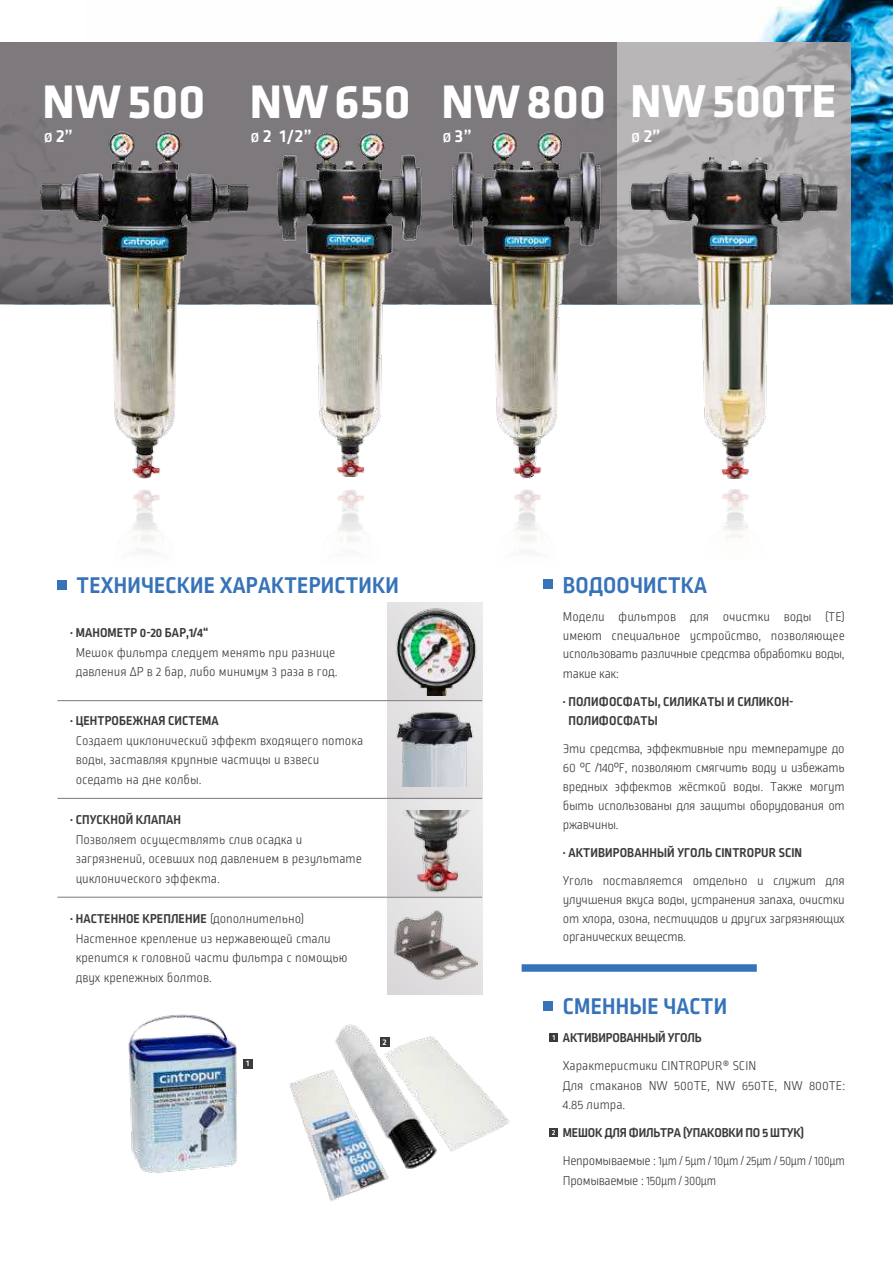
<style>
.page{position:relative;width:893px;height:1263px;background:#fff}
.page>*{position:absolute;margin:0;border:0;box-sizing:border-box;transform-origin:0 0}
.t1{font:700 48.75px "Klavika CH";color:#fff}
.t2{font:700 47.7px "Klavika CH";color:#fff}
.t3{font:700 24px "Ropa Sans Pro";letter-spacing:.01em;color:#3773b9}
.t4{font:500 18px "Klavika CH";color:#fff}
.t5{font:300 13.5px/19.5px "Ropa Sans Pro";color:#3b3b3a}
.t6{font:700 13.5px/19.5px "Ropa Sans Pro";letter-spacing:.01em;color:#3b3b3a}
.t7{font:300 13.5px/19.5px "Ropa Sans Pro";letter-spacing:-.02em;color:#3b3b3a}
.t8{font:700 13.5px "Ropa Sans Pro";letter-spacing:-.01em;color:#3b3b3a}
.t9{font:500 8.4px "Klavika CH";color:#fff}
.t10{font:500 7.5px "Klavika CH";color:#fff}
.s1{font-size:13.5px}
.s2{font-weight:700}
</style>
<div class="page">
<img style="left:0;top:0;width:893px;height:268px">
<img style="left:0;top:43px;width:851px;height:225px">
<svg style="left:0;top:268px;width:893px;height:36px;background:#485d6d"></svg>
<div style="left:522px;top:964px;width:235px;height:8px;background:#3773b9"></div>
<div style="left:57px;top:580px;width:10px;height:10px;background:#3773b9"></div>
<div style="left:543px;top:580px;width:9px;height:9px;background:#3773b9"></div>
<div style="left:543px;top:1001px;width:9px;height:10px;background:#3773b9"></div>
<div style="left:549px;top:1033px;width:9px;height:9px;background:#3b3b3a"></div>
<div style="left:549px;top:1128px;width:9px;height:9px;background:#3b3b3a"></div>
<div style="left:388px;top:612px;width:94px;height:88px;background:#dedcde"></div>
<div style="left:388px;top:708px;width:94px;height:90px;background:#dedcde"></div>
<div style="left:388px;top:799px;width:94px;height:87px;background:#e8e6e7"></div>
<img style="left:388px;top:603px;width:94px;height:93px">
<img style="left:388px;top:810px;width:94px;height:87px">
<div style="left:388px;top:897px;width:94px;height:98px;background:#e4e3e4"></div>
<img style="left:388px;top:910px;width:90px;height:72px">
<img style="left:388px;top:701px;width:94px;height:86px">
<img style="left:38px;top:125px;width:213px;height:354px">
<img style="left:133px;top:490px;width:27px;height:62px">
<img style="left:275px;top:131px;width:151px;height:346px">
<img style="left:337px;top:490px;width:27px;height:52px">
<img style="left:444px;top:131px;width:163px;height:410px">
<img style="left:620px;top:143px;width:233px;height:335px">
<img style="left:721px;top:489px;width:28px;height:49px">
<hr style="left:57px;top:700px;width:425px;height:1px;background:#7d797d">
<hr style="left:57px;top:798px;width:425px;height:1px;background:#7d797d">
<hr style="left:57px;top:897px;width:425px;height:1px;background:#7d797d">
<img style="left:249px;top:1024px;width:261px;height:178px">
<img style="left:128px;top:1014px;width:121px;height:159px">
<div style="left:243px;top:1059px;width:9px;height:9px;background:#3b3b3a"></div>
<div style="left:380px;top:1037px;width:9px;height:10px;background:#3b3b3a"></div>
<h1 class="t1" style="left:42px;top:73px;width:565px">NW 500 NW 650 NW 800</h1>
<h2 class="t2" style="left:630px;top:73px;width:208px">NW 500TE</h2>
<h3 class="t4" style="left:44px;top:129px;width:31px"><span class="s1">Ø</span> 2”</h3>
<h3 class="t4" style="left:251px;top:129px;width:63px"><span class="s1">Ø</span> 2 1/2”</h3>
<h3 class="t4" style="left:443px;top:129px;width:31px"><span class="s1">Ø</span> 3”</h3>
<h3 class="t4" style="left:631px;top:129px;width:31px"><span class="s1">Ø</span> 2”</h3>
<h3 class="t3" style="left:77px;top:573px;width:324px">ТЕХНИЧЕСКИЕ ХАРАКТЕРИСТИКИ</h3>
<p class="t6" style="left:70px;top:623px;width:140px">· МАНОМЕТР 0-20 БАР,1/4“</p>
<p class="t5" style="left:76px;top:643px;width:263px">Мешок фильтра следует менять при разнице давления ΔP в 2 бар, либо минимум 3 раза в год.</p>
<p class="t6" style="left:70px;top:711px;width:150px">· ЦЕНТРОБЕЖНАЯ СИСТЕМА</p>
<p class="t5" style="left:76px;top:731px;width:289px">Создает циклонический эффект входящего потока воды, заставляя крупные частицы и взвеси оседать на дне колбы.</p>
<p class="t6" style="left:70px;top:810px;width:112px">· СПУСКНОЙ КЛАПАН</p>
<p class="t5" style="left:76px;top:830px;width:288px">Позволяет осуществлять слив осадка и загрязнений, осевших под давлением в результате циклонического эффекта.</p>
<p class="t5" style="left:76px;top:910px;width:273px;text-indent:-6px"><span class="s2">· НАСТЕННОЕ КРЕПЛЕНИЕ</span> (дополнительно)<br>Настенное крепление из нержавеющей стали крепится к головной части фильтра с помощью двух крепежных болтов.</p>
<p class="t9" style="left:246px;top:1060px;width:5px">1</p>
<p class="t9" style="left:383px;top:1038px;width:6px">2</p>
<h3 class="t3" style="left:563px;top:572px;width:146px">ВОДООЧИСТКА</h3>
<p class="t5" style="left:563px;top:608px;width:283px;line-height:19px;text-align:justify">Модели фильтров для очистки воды (TE) имеют специальное устройство, позволяющее использовать различные средства обработки воды, такие как:</p>
<p class="t6" style="left:568px;top:692px;width:227px;text-indent:-6px">· ПОЛИФОСФАТЫ, СИЛИКАТЫ И СИЛИКОН-<br>ПОЛИФОСФАТЫ</p>
<p class="t5" style="left:563px;top:740px;width:283px;line-height:18.9px;text-align:justify">Эти средства, эффективные при температуре до 60 °С /140°F, позволяют смягчить воду и избежать вредных эффектов жёсткой воды. Также могут быть использованы для защиты оборудования от ржавчины.</p>
<p class="t6" style="left:563px;top:843px;width:241px">· АКТИВИРОВАННЫЙ УГОЛЬ CINTROPUR SCIN</p>
<p class="t5" style="left:563px;top:872px;width:283px;line-height:18.8px;text-align:justify">Уголь поставляется отдельно и служит для улучшения вкуса воды, устранения запаха, очистки от хлора, озона, пестицидов и других загрязняющих органических веществ.</p>
<h3 class="t3" style="left:563px;top:993px;width:166px">СМЕННЫЕ ЧАСТИ</h3>
<p class="t8" style="left:563px;top:1030px;width:140px">АКТИВИРОВАННЫЙ УГОЛЬ</p>
<p class="t5" style="left:563px;top:1057px;width:284px">Характеристики CINTROPUR® SCIN<br>Для стаканов NW 500TE, NW 650TE, NW 800TE:<br>4.85 литра.</p>
<p class="t8" style="left:563px;top:1125px;width:243px">МЕШОК ДЛЯ ФИЛЬТРА (УПАКОВКИ ПО 5 ШТУК)</p>
<p class="t7" style="left:563px;top:1152px;width:283px">Непромываемые : 1µm / 5µm / 10µm / 25µm / 50µm / 100µm<br>Промываемые : 150µm / 300µm</p>
<p class="t10" style="left:552px;top:1034px;width:4px">1</p>
<p class="t10" style="left:552px;top:1129px;width:5px">2</p>
</div>
